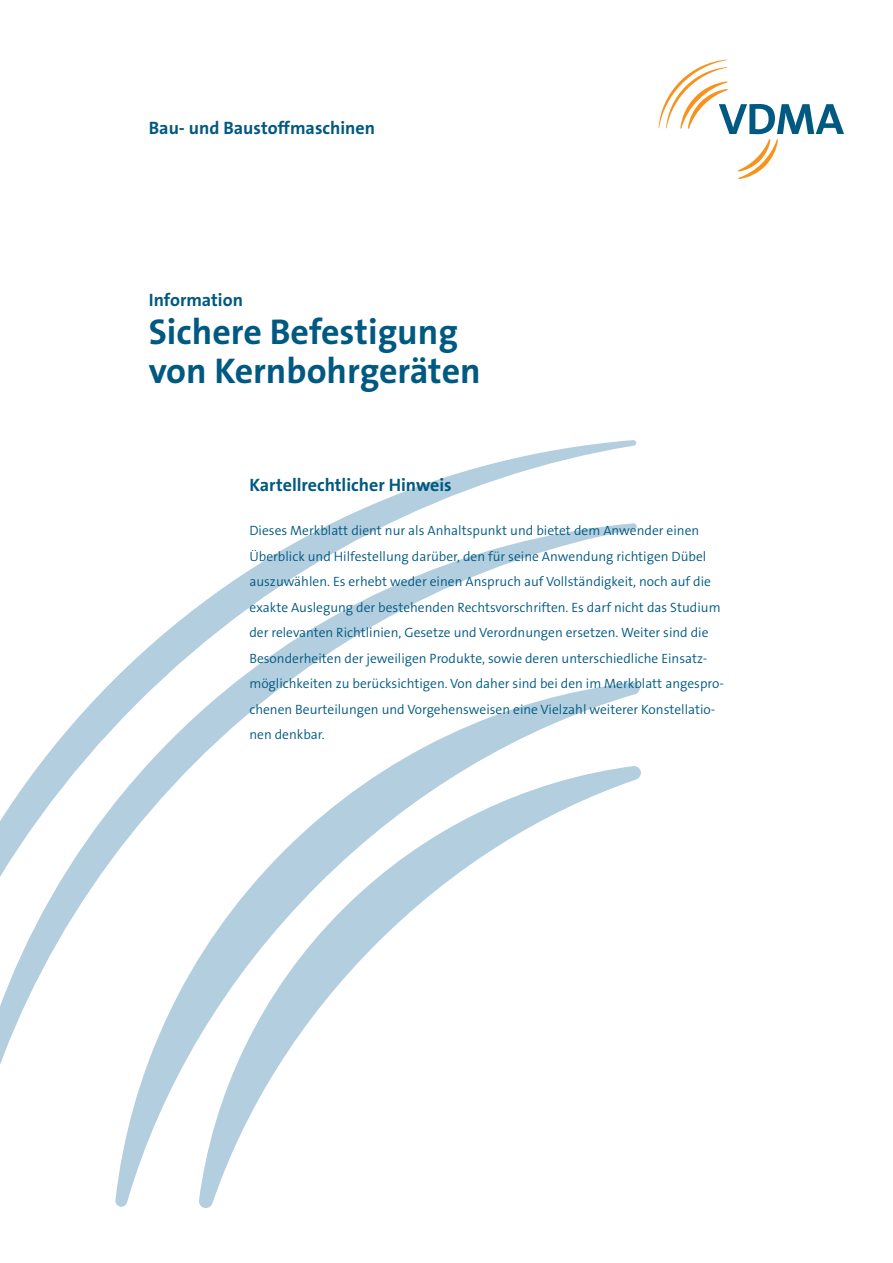
<style>
.page{position:relative;width:893px;height:1263px;background:#fff}
.page>*{position:absolute;margin:0;border:0;box-sizing:border-box;transform-origin:0 0}
.t1{font:700 36px/38.2px "The Sans B7";color:#005981}
.t2{font:700 18px "The Sans B7";color:#005981}
.t3{font:300 13.5px/25.5px "The Sans B4";color:#005981}
</style>
<div class="page">
<svg style="left:333px;top:440px;width:303px;height:83px"></svg>
<svg style="left:0;top:523px;width:637px;height:681px"></svg>
<svg style="left:658px;top:60px;width:186px;height:119px"></svg>
<h2 class="t2" style="left:149px;top:118px;width:228px">Bau- und Baustoffmaschinen</h2>
<h2 class="t2" style="left:149px;top:291px;width:96px">Information</h2>
<h1 class="t1" style="left:149px;top:314px;width:333px">Sichere Befestigung von Kernbohrgeräten</h1>
<h2 class="t2" style="left:249px;top:475px;width:204px">Kartellrechtlicher Hinweis</h2>
<p class="t3" style="left:249px;top:519px;width:476px">Dieses Merkblatt dient nur als Anhaltspunkt und bietet dem Anwender einen Überblick und Hilfestellung darüber, den für seine Anwendung richtigen Dübel auszuwählen. Es erhebt weder einen Anspruch auf Vollständigkeit, noch auf die exakte Auslegung der bestehenden Rechtsvorschriften. Es darf nicht das Studium der relevanten Richtlinien, Gesetze und Verordnungen ersetzen. Weiter sind die Besonderheiten der jeweiligen Produkte, sowie deren unterschiedliche Einsatz&shy;möglichkeiten zu berücksichtigen. Von daher sind bei den im Merkblatt angespro&shy;chenen Beurteilungen und Vorgehensweisen eine Vielzahl weiterer Konstellatio&shy;nen denkbar.</p>
</div>
